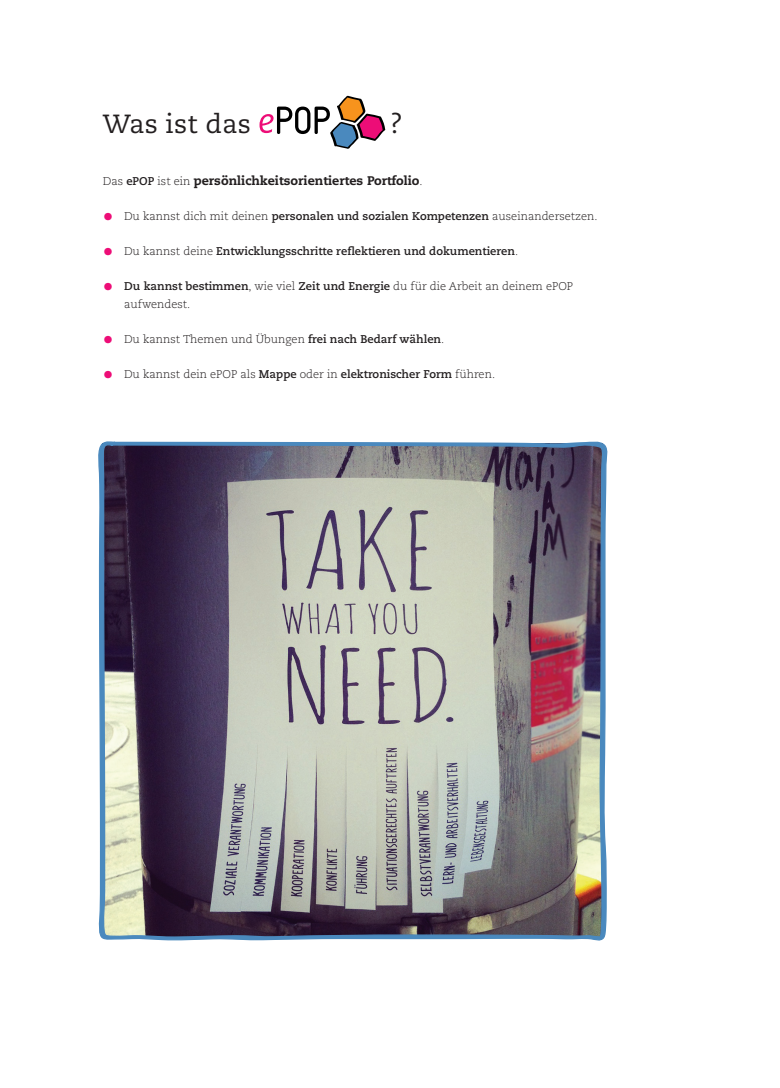
<style>
.page{position:relative;width:780px;height:1088px;background:#fff}
.page>*{position:absolute;margin:0;border:0;box-sizing:border-box;transform-origin:0 0}
.t1{font:26.25px "Caecilia";letter-spacing:.01em;color:#231f20}
.t2{font:12.5px "Caecilia Heavy Os F";color:#231f20}
.t3{font:300 11.25px/17.5px "Caecilia";color:#231f20}
.t4{font:700 11.25px "Caecilia";color:#231f20}
.s1{font-family:"Caecilia";font-weight:300;font-size:11.25px}
.s2{font-family:"Caecilia";font-weight:700;font-size:11.25px}
.s3{font-weight:700;font-size:21.25px;color:#ed0d77}
.s4{font-weight:700}
.s5{font-size:21.25px;color:#ed0d77}
.s6{font-weight:300}
</style>
<div class="page">
<svg style="left:259px;top:96px;width:126px;height:53px"></svg>
<img style="left:98px;top:441px;width:510px;height:500px">
<h1 class="t1" style="left:103px;top:108px;width:149px">Was ist das</h1>
<h1 class="t1" style="left:390px;top:108px;width:15px">?</h1>
<p class="t2" style="left:103px;top:173px;width:321px"><span class="s1">Das</span> <span class="s2">ePOP</span> <span class="s1">ist ein</span> persönlichkeitsorientiertes Portfolio<span class="s1">.</span></p>
<p class="t3" style="left:103px;top:208px;width:496px"><span class="s3">•</span> Du kannst dich mit deinen <span class="s4">personalen und sozialen Kompetenzen</span> auseinandersetzen.</p>
<p class="t4" style="left:103px;top:245px;width:417px"><span class="s5">•</span> <span class="s6">Du kannst deine</span> Entwicklungsschritte reflektieren und dokumentieren<span class="s6">.</span></p>
<p class="t3" style="left:124px;top:278px;width:450px;text-indent:-21px"><span class="s3">•</span> <span class="s4">Du kannst bestimmen</span>, wie viel <span class="s4">Zeit und Energie</span> du für die Arbeit an deinem ePOP aufwendest.</p>
<p class="t3" style="left:103px;top:330px;width:343px"><span class="s3">•</span> Du kannst Themen und Übungen <span class="s4">frei nach Bedarf wählen</span>.</p>
<p class="t3" style="left:103px;top:365px;width:394px"><span class="s3">•</span> Du kannst dein ePOP als <span class="s4">Mappe</span> oder in <span class="s4">elektronischer Form</span> führen.</p>
</div>
